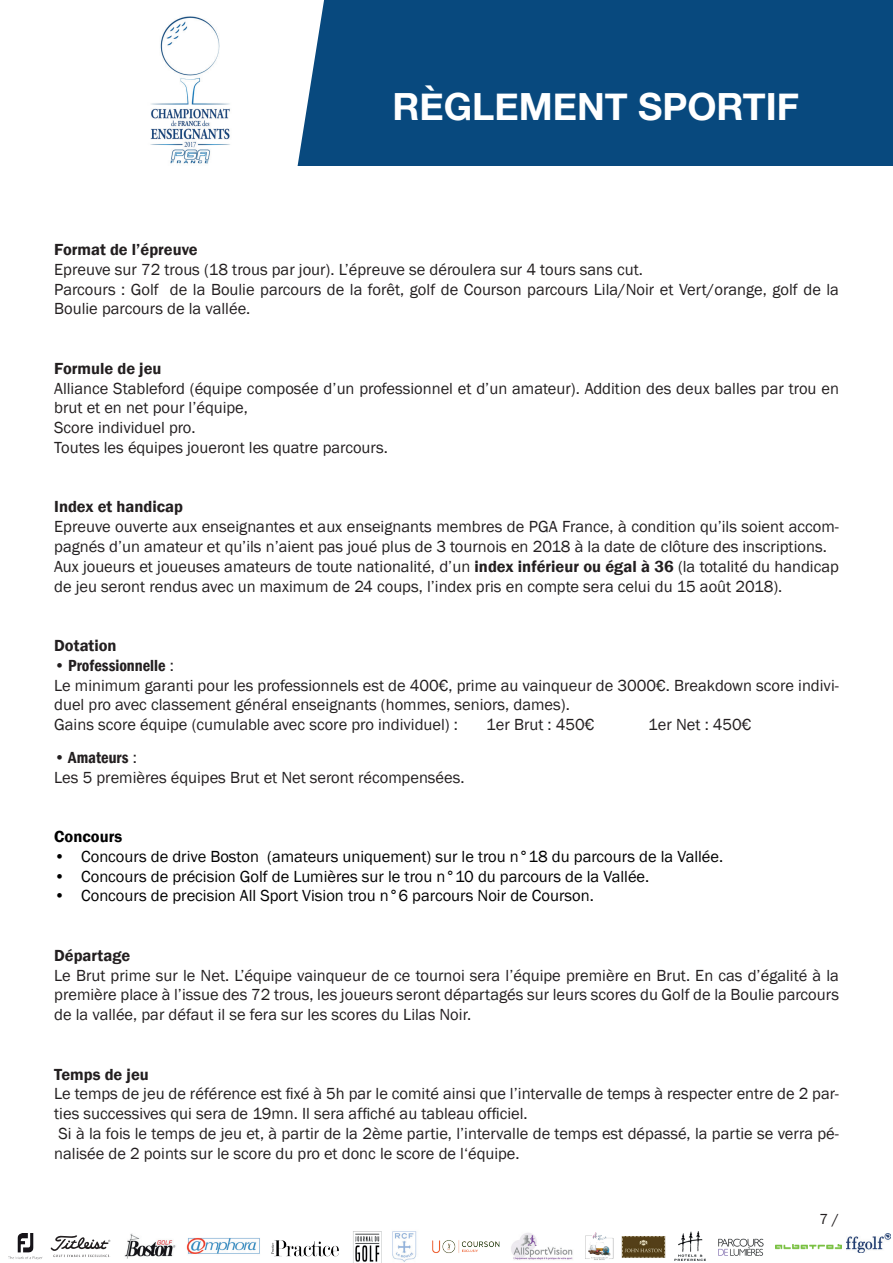
<style>
.page{position:relative;width:893px;height:1263px;background:#fff}
.page>*{position:absolute;margin:0;border:0;box-sizing:border-box;transform-origin:0 0}
.t1{font:700 42px "Helvetica Neue";color:#fff}
.t2{font:700 37.5px "Helvetica Neue";color:#fff}
.t3{font:16.5px/19.8px "Franklin Gothic";color:#231f20}
.t4{font:16.5px "Franklin Gothic";color:#000}
.t5{font:600 16.5px "Franklin Gothic";color:#231f20}
.t6{font:600 16.5px "Franklin Gothic";color:#000}
.t7{font:15px "Franklin Gothic";color:#231f20}
.s1{font-weight:600}
.s2{font-weight:600;font-stretch:condensed}
</style>
<div class="page">
<img style="left:353px;top:1231px;width:29px;height:32px">
<img style="left:271px;top:1240px;width:68px;height:17px">
<img style="left:124px;top:1233px;width:52px;height:26px">
<svg style="left:51px;top:1235px;width:60px;height:22px"></svg>
<img style="left:8px;top:1233px;width:35px;height:26px">
<img style="left:675px;top:1231px;width:31px;height:30px">
<img style="left:432px;top:1240px;width:68px;height:14px">
<img style="left:621px;top:1236px;width:45px;height:22px">
<img style="left:186px;top:1237px;width:74px;height:17px">
<img style="left:775px;top:1244px;width:67px;height:5px">
<img style="left:585px;top:1232px;width:28px;height:28px">
<img style="left:392px;top:1231px;width:25px;height:31px">
<img style="left:511px;top:1233px;width:62px;height:27px">
<img style="left:718px;top:1238px;width:46px;height:18px">
<img style="left:846px;top:1233px;width:44px;height:19px">
<div style="left:96px;top:0;width:797px;height:165px;background:#08497e"></div>
<svg style="left:273px;top:0;width:51px;height:166px"></svg>
<img style="left:123px;top:0;width:150px;height:165px">
<div style="left:43px;top:0;width:80px;height:183px;background:#fff"></div>
<h2 class="t2" style="left:392px;top:84px;width:408px">RÈGLEMENT SPORTIF</h2>
<h1 class="t1" style="left:342px;top:84px;width:457px">RÈGLEMENT SPORTIF</h1>
<p class="t5" style="left:54px;top:239px;width:145px">Format de l’épreuve</p>
<p class="t3" style="left:54px;top:260px;width:786px">Epreuve sur 72 trous (18 trous par jour). L’épreuve se déroulera sur 4 tours sans cut.<br>Parcours : Golf de la Boulie parcours de la forêt, golf de Courson parcours Lila/Noir et Vert/orange, golf de la<br>Boulie parcours de la vallée.</p>
<p class="t5" style="left:54px;top:358px;width:109px">Formule de jeu</p>
<p class="t3" style="left:54px;top:379px;width:786px">Alliance Stableford (équipe composée d’un professionnel et d’un amateur). Addition des deux balles par trou en brut et en net pour l’équipe,<br>Score individuel pro.<br>Toutes les équipes joueront les quatre parcours.</p>
<p class="t5" style="left:54px;top:497px;width:130px">Index et handicap</p>
<p class="t3" style="left:54px;top:517px;width:786px">Epreuve ouverte aux enseignantes et aux enseignants membres de PGA France, à condition qu’ils soient accom&shy;pagnés d’un amateur et qu’ils n’aient pas joué plus de 3 tournois en 2018 à la date de clôture des inscriptions.<br>Aux joueurs et joueuses amateurs de toute nationalité, d’un <span class="s1">index inférieur ou égal à 36</span> (la totalité du handicap de jeu seront rendus avec un maximum de 24 coups, l’index pris en compte sera celui du 15 août 2018).</p>
<p class="t5" style="left:54px;top:635px;width:64px">Dotation</p>
<p class="t3" style="left:54px;top:656px;width:786px"><span class="s2">• Professionnelle</span> :<br>Le minimum garanti pour les professionnels est de 400€, prime au vainqueur de 3000€. Breakdown score indivi&shy;duel pro avec classement général enseignants (hommes, seniors, dames).<br>Gains score équipe (cumulable avec score pro individuel) :</p>
<p class="t3" style="left:486px;top:715px;width:110px">1er Brut : 450€</p>
<p class="t3" style="left:648px;top:715px;width:105px">1er Net : 450€</p>
<p class="t3" style="left:54px;top:748px;width:412px"><span class="s2">• Amateurs</span> :<br>Les 5 premières équipes Brut et Net seront récompensées.</p>
<p class="t6" style="left:54px;top:826px;width:70px">Concours</p>
<p class="t4" style="left:54px;top:846px;width:671px">• Concours de drive Boston (amateurs uniquement) sur le trou n°18 du parcours de la Vallée.</p>
<p class="t4" style="left:54px;top:866px;width:597px">• Concours de précision Golf de Lumières sur le trou n°10 du parcours de la Vallée.</p>
<p class="t4" style="left:54px;top:886px;width:541px">• Concours de precision All Sport Vision trou n°6 parcours Noir de Courson.</p>
<p class="t5" style="left:54px;top:945px;width:78px">Départage</p>
<p class="t3" style="left:54px;top:965px;width:786px;text-align:justify">Le Brut prime sur le Net. L’équipe vainqueur de ce tournoi sera l’équipe première en Brut. En cas d’égalité à la première place à l’issue des 72 trous, les joueurs seront départagés sur leurs scores du Golf de la Boulie parcours de la vallée, par défaut il se fera sur les scores du Lilas Noir.</p>
<p class="t5" style="left:54px;top:1064px;width:96px">Temps de jeu</p>
<p class="t3" style="left:54px;top:1084px;width:786px">Le temps de jeu de référence est fixé à 5h par le comité ainsi que l’intervalle de temps à respecter entre de 2 par&shy;ties successives qui sera de 19mn. Il sera affiché au tableau officiel.<br>Si à la fois le temps de jeu et, à partir de la 2ème partie, l’intervalle de temps est dépassé, la partie se verra pé&shy;nalisée de 2 points sur le score du pro et donc le score de l‘équipe.</p>
<p class="t7" style="left:820px;top:1209px;width:21px">7 /</p>
</div>
